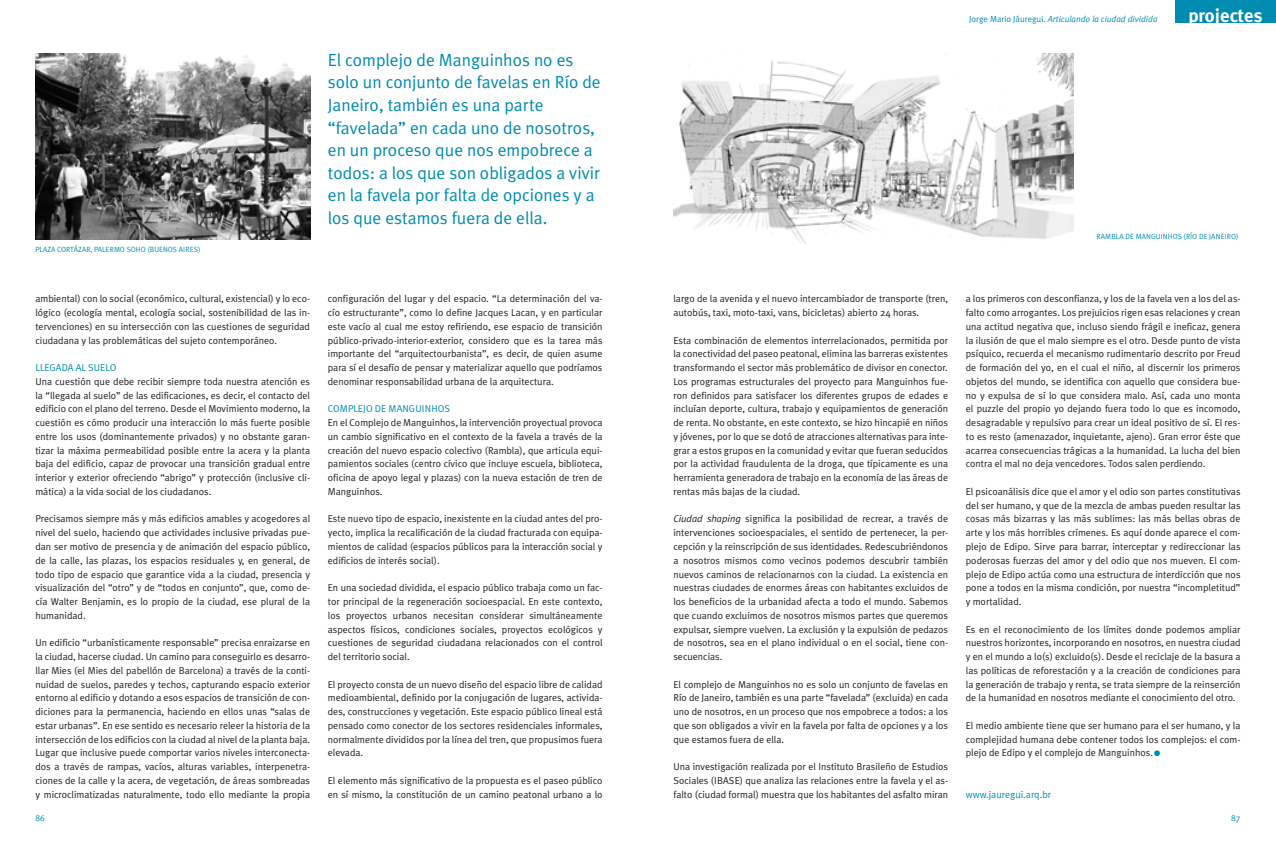
<style>
.page{position:relative;width:1276px;height:851px;background:#fff}
.page>*{position:absolute;margin:0;border:0;box-sizing:border-box;transform-origin:0 0}
.t1{font:700 18.75px "Meta Plus";color:#fff}
.t2{font:17.5px/22.5px "Meta Plus Normal";color:#008bb0}
.t3{font:10px/13.8px "Meta Plus Normal";color:#231f20;text-align:justify}
.t4{font:10px "Meta Plus Normal";color:#008bb0}
.t5{font:italic 8.75px "Meta Plus Normal";color:#008bb0}
.t6{font:8.75px "Meta Plus Normal";color:#008bb0}
.t7{font:7.5px "Meta Plus Normal";color:#008bb0}
.s1{font-style:normal}
.s2{font-style:italic}
.s3{font-size:16.25px;color:#008bb0}
</style>
<div class="page">
<div style="left:1175px;top:0;width:101px;height:22px;background:#008bb0"></div>
<img style="left:35px;top:54px;width:275px;height:185px">
<img style="left:673px;top:53px;width:401px;height:191px">
<p class="t7" style="left:35px;top:245px;width:167px">PLAZA CORTÁZAR, PALERMO SOHO (BUENOS AIRES)</p>
<p class="t3" style="left:35px;top:292px;width:276px">ambiental) con lo social (económico, cultural, existencial) y lo eco&shy;lógico (ecología mental, ecología social, sostenibilidad de las in&shy;tervenciones) en su intersección con las cuestiones de seguridad ciudadana y las problemáticas del sujeto contemporáneo.</p>
<p class="t4" style="left:35px;top:362px;width:83px">LLEGADA AL SUELO</p>
<p class="t3" style="left:35px;top:374px;width:276px">Una cuestión que debe recibir siempre toda nuestra atención es la “llegada al suelo” de las edificaciones, es decir, el contacto del edificio con el plano del terreno. Desde el Movimiento moderno, la cuestión es cómo producir una interacción lo más fuerte posible entre los usos (dominantemente privados) y no obstante garan&shy;tizar la máxima permeabilidad posible entre la acera y la planta baja del edificio, capaz de provocar una transición gradual entre interior y exterior ofreciendo “abrigo” y protección (inclusive cli&shy;mática) a la vida social de los ciudadanos.</p>
<p class="t3" style="left:35px;top:512px;width:276px">Precisamos siempre más y más edificios amables y acogedores al nivel del suelo, haciendo que actividades inclusive privadas pue&shy;dan ser motivo de presencia y de animación del espacio público, de la calle, las plazas, los espacios residuales y, en general, de todo tipo de espacio que garantice vida a la ciudad, presencia y visualización del “otro” y de “todos en conjunto”, que, como de&shy;cía Walter Benjamin, es lo propio de la ciudad, ese plural de la humanidad.</p>
<p class="t3" style="left:35px;top:635px;width:276px">Un edificio “urbanísticamente responsable” precisa enraizarse en la ciudad, hacerse ciudad. Un camino para conseguirlo es desarro&shy;llar Mies (el Mies del pabellón de Barcelona) a través de la conti&shy;nuidad de suelos, paredes y techos, capturando espacio exterior entorno al edificio y dotando a esos espacios de transición de con&shy;diciones para la permanencia, haciendo en ellos unas “salas de estar urbanas”. En ese sentido es necesario releer la historia de la intersección de los edificios con la ciudad al nivel de la planta baja.<br>Lugar que inclusive puede comportar varios niveles interconecta&shy;dos a través de rampas, vacíos, alturas variables, interpenetra&shy;ciones de la calle y la acera, de vegetación, de áreas sombreadas y microclimatizadas naturalmente, todo ello mediante la propia</p>
<p class="t2" style="left:328px;top:48px;width:274px">El complejo de Manguinhos no es solo un conjunto de favelas en Río de Janeiro, también es una parte “favelada” en cada uno de nosotros, en un proceso que nos empobrece a todos: a los que son obligados a vivir en la favela por falta de opciones y a los que estamos fuera de ella.</p>
<p class="t3" style="left:328px;top:292px;width:276px">configuración del lugar y del espacio. “La determinación del va&shy;cío estructurante”, como lo define Jacques Lacan, y en particular este vacío al cual me estoy refiriendo, ese espacio de transición público-privado-interior-exterior, considero que es la tarea más importante del “arquitectourbanista”, es decir, de quien asume para sí el desafío de pensar y materializar aquello que podríamos denominar responsabilidad urbana de la arquitectura.</p>
<p class="t4" style="left:328px;top:403px;width:124px">COMPLEJO DE MANGUINHOS</p>
<p class="t3" style="left:328px;top:415px;width:276px">En el Complejo de Manguinhos, la intervención proyectual provoca un cambio significativo en el contexto de la favela a través de la creación del nuevo espacio colectivo (Rambla), que articula equi&shy;pamientos sociales (centro cívico que incluye escuela, biblioteca, oficina de apoyo legal y plazas) con la nueva estación de tren de Manguinhos.</p>
<p class="t3" style="left:328px;top:512px;width:276px">Este nuevo tipo de espacio, inexistente en la ciudad antes del pro&shy;yecto, implica la recalificación de la ciudad fracturada con equipa&shy;mientos de calidad (espacios públicos para la interacción social y edificios de interés social).</p>
<p class="t3" style="left:328px;top:580px;width:276px">En una sociedad dividida, el espacio público trabaja como un fac&shy;tor principal de la regeneración socioespacial. En este contexto, los proyectos urbanos necesitan considerar simultáneamente aspectos físicos, condiciones sociales, proyectos ecológicos y cuestiones de seguridad ciudadana relacionados con el control del territorio social.</p>
<p class="t3" style="left:328px;top:677px;width:276px">El proyecto consta de un nuevo diseño del espacio libre de calidad medioambiental, definido por la conjugación de lugares, activida&shy;des, construcciones y vegetación. Este espacio público lineal está pensado como conector de los sectores residenciales informales, normalmente divididos por la línea del tren, que propusimos fuera elevada.</p>
<p class="t3" style="left:328px;top:773px;width:276px">El elemento más significativo de la propuesta es el paseo público en sí mismo, la constitución de un camino peatonal urbano a lo</p>
<p class="t5" style="left:969px;top:14px;width:190px"><span class="s1">Jorge Mario Jáuregui.</span> Articulando la ciudad dividida</p>
<h1 class="t1" style="left:1188px;top:5px;width:76px">projectes</h1>
<p class="t7" style="left:1096px;top:232px;width:143px">RAMBLA DE MANGUINHOS (RÍO DE JANEIRO)</p>
<p class="t3" style="left:673px;top:292px;width:276px">largo de la avenida y el nuevo intercambiador de transporte (tren, autobús, taxi, moto-taxi, vans, bicicletas) abierto 24 horas.</p>
<p class="t3" style="left:673px;top:333px;width:276px">Esta combinación de elementos interrelacionados, permitida por la conectividad del paseo peatonal, elimina las barreras existentes transformando el sector más problemático de divisor en conector.<br>Los programas estructurales del proyecto para Manguinhos fue&shy;ron definidos para satisfacer los diferentes grupos de edades e incluían deporte, cultura, trabajo y equipamientos de generación de renta. No obstante, en este contexto, se hizo hincapié en niños y jóvenes, por lo que se dotó de atracciones alternativas para inte&shy;grar a estos grupos en la comunidad y evitar que fueran seducidos por la actividad fraudulenta de la droga, que típicamente es una herramienta generadora de trabajo en la economía de las áreas de rentas más bajas de la ciudad.</p>
<p class="t3" style="left:673px;top:512px;width:276px"><span class="s2">Ciudad shaping</span> significa la posibilidad de recrear, a través de intervenciones socioespaciales, el sentido de pertenecer, la per&shy;cepción y la reinscripción de sus identidades. Redescubriéndonos a nosotros mismos como vecinos podemos descubrir también nuevos caminos de relacionarnos con la ciudad. La existencia en nuestras ciudades de enormes áreas con habitantes excluidos de los beneficios de la urbanidad afecta a todo el mundo. Sabemos que cuando excluimos de nosotros mismos partes que queremos expulsar, siempre vuelven. La exclusión y la expulsión de pedazos de nosotros, sea en el plano individual o en el social, tiene con&shy;secuencias.</p>
<p class="t3" style="left:673px;top:677px;width:276px">El complejo de Manguinhos no es solo un conjunto de favelas en Río de Janeiro, también es una parte “favelada” (excluida) en cada uno de nosotros, en un proceso que nos empobrece a todos: a los que son obligados a vivir en la favela por falta de opciones y a los que estamos fuera de ella.</p>
<p class="t3" style="left:673px;top:759px;width:276px">Una investigación realizada por el Instituto Brasileño de Estudios Sociales (IBASE) que analiza las relaciones entre la favela y el as&shy;falto (ciudad formal) muestra que los habitantes del asfalto miran</p>
<p class="t3" style="left:966px;top:292px;width:276px">a los primeros con desconfianza, y los de la favela ven a los del as&shy;falto como arrogantes. Los prejuicios rigen esas relaciones y crean una actitud negativa que, incluso siendo frágil e ineficaz, genera la ilusión de que el malo siempre es el otro. Desde punto de vista psíquico, recuerda el mecanismo rudimentario descrito por Freud de formación del yo, en el cual el niño, al discernir los primeros objetos del mundo, se identifica con aquello que considera bue&shy;no y expulsa de sí lo que considera malo. Así, cada uno monta el puzzle del propio yo dejando fuera todo lo que es incomodo, desagradable y repulsivo para crear un ideal positivo de sí. El res&shy;to es resto (amenazador, inquietante, ajeno). Gran error éste que acarrea consecuencias trágicas a la humanidad. La lucha del bien contra el mal no deja vencedores. Todos salen perdiendo.</p>
<p class="t3" style="left:966px;top:484px;width:276px">El psicoanálisis dice que el amor y el odio son partes constitutivas del ser humano, y que de la mezcla de ambas pueden resultar las cosas más bizarras y las más sublimes: las más bellas obras de arte y los más horribles crímenes. Es aquí donde aparece el com&shy;plejo de Edipo. Sirve para barrar, interceptar y redireccionar las poderosas fuerzas del amor y del odio que nos mueven. El com&shy;plejo de Edipo actúa como una estructura de interdicción que nos pone a todos en la misma condición, por nuestra “incompletitud” y mortalidad.</p>
<p class="t3" style="left:966px;top:622px;width:276px">Es en el reconocimiento de los límites donde podemos ampliar nuestros horizontes, incorporando en nosotros, en nuestra ciudad y en el mundo a lo(s) excluido(s). Desde el reciclaje de la basura a las políticas de reforestación y a la creación de condiciones para la generación de trabajo y renta, se trata siempre de la reinserción de la humanidad en nosotros mediante el conocimiento del otro.</p>
<p class="t3" style="left:966px;top:718px;width:276px">El medio ambiente tiene que ser humano para el ser humano, y la complejidad humana debe contener todos los complejos: el com&shy;plejo de Edipo y el complejo de Manguinhos.<span class="s3">•</span></p>
<p class="t4" style="left:966px;top:788px;width:87px">www.jauregui.arq.br</p>
<p class="t6" style="left:35px;top:813px;width:11px">86</p>
<p class="t6" style="left:1231px;top:813px;width:11px">87</p>
</div>
